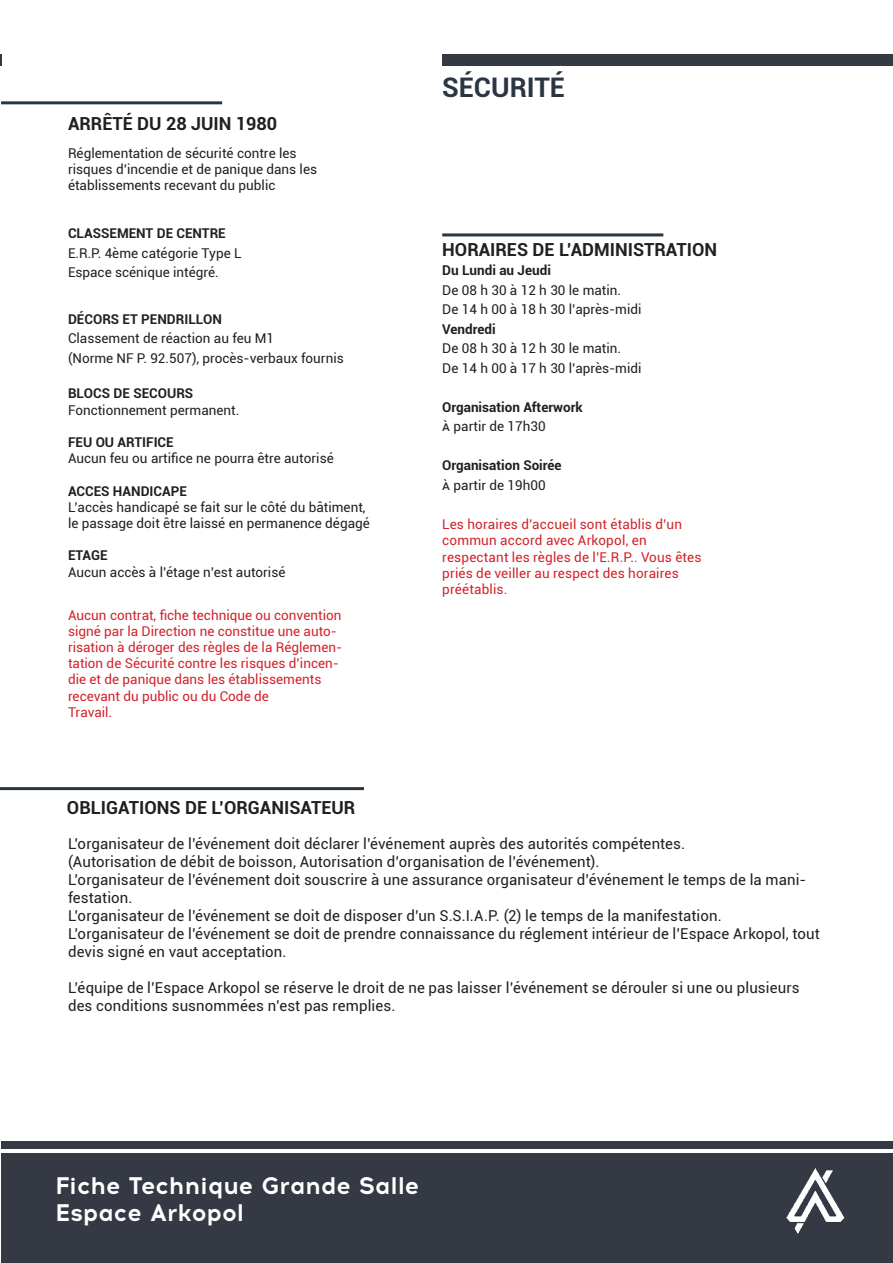
<style>
.page{position:relative;width:893px;height:1263px;background:#fff}
.page>*{position:absolute;margin:0;border:0;box-sizing:border-box;transform-origin:0 0}
.t1{font:700 27px "Roboto";color:#2a3642}
.t2{font:700 24px/27px "Acrom";color:#fff}
.t3{font:700 18px "Roboto";color:#231f20}
.t4{font:15px/18px "Roboto";letter-spacing:.01em;color:#231f20}
.t5{font:13.5px/19.5px "Roboto";color:#231f20}
.t6{font:13.5px/16.2px "Roboto";color:#d1232a}
.t7{font:700 13.5px "Roboto";color:#231f20}
</style>
<div class="page">
<svg style="left:0;top:54px;width:1px;height:12px"></svg>
<div style="left:442px;top:54px;width:451px;height:12px;background:#343944"></div>
<hr style="left:1px;top:101px;width:221px;height:3px;background:#2a3642">
<hr style="left:442px;top:233px;width:221px;height:3px;background:#2a3642">
<div style="left:1px;top:1154px;width:892px;height:109px;background:#343944"></div>
<div style="left:1px;top:1141px;width:892px;height:8px;background:#343944"></div>
<img style="left:786px;top:1168px;width:59px;height:66px">
<hr style="left:0;top:787px;width:364px;height:3px;background:#2a3642">
<p class="t3" style="left:68px;top:111px;width:211px">ARRÊTÉ DU 28 JUIN 1980</p>
<p class="t5" style="left:68px;top:144px;width:251px;line-height:16.2px">Réglementation de sécurité contre les risques d’incendie et de panique dans les établissements recevant du public</p>
<p class="t7" style="left:68px;top:224px;width:159px">CLASSEMENT DE CENTRE</p>
<p class="t5" style="left:68px;top:243px;width:175px">E.R.P. 4ème catégorie Type L<br>Espace scénique intégré.</p>
<p class="t7" style="left:68px;top:309px;width:156px">DÉCORS ET PENDRILLON</p>
<p class="t5" style="left:68px;top:328px;width:277px">Classement de réaction au feu M1<br>(Norme NF P. 92.507), procès-verbaux fournis</p>
<p class="t7" style="left:68px;top:384px;width:127px">BLOCS DE SECOURS</p>
<p class="t5" style="left:68px;top:400px;width:173px">Fonctionnement permanent.</p>
<p class="t7" style="left:68px;top:433px;width:107px">FEU OU ARTIFICE</p>
<p class="t5" style="left:68px;top:448px;width:267px">Aucun feu ou artifice ne pourra être autorisé</p>
<p class="t7" style="left:68px;top:481px;width:120px">ACCES HANDICAPE</p>
<p class="t5" style="left:68px;top:498px;width:303px;line-height:16.2px">L’accès handicapé se fait sur le côté du bâtiment, le passage doit être laissé en permanence dégagé</p>
<p class="t7" style="left:68px;top:546px;width:41px">ETAGE</p>
<p class="t5" style="left:68px;top:562px;width:219px">Aucun accès à l’étage n’est autorisé</p>
<p class="t6" style="left:68px;top:606px;width:276px">Aucun contrat, fiche technique ou convention signé par la Direction ne constitue une auto&shy;risation à déroger des règles de la Réglemen&shy;tation de Sécurité contre les risques d’incen&shy;die et de panique dans les établissements recevant du public ou du Code de<br>Travail.</p>
<p class="t3" style="left:67px;top:795px;width:290px">OBLIGATIONS DE L’ORGANISATEUR</p>
<h1 class="t1" style="left:442px;top:68px;width:124px">SÉCURITÉ</h1>
<p class="t3" style="left:442px;top:237px;width:277px">HORAIRES DE L’ADMINISTRATION</p>
<p class="t7" style="left:442px;top:261px;width:110px">Du Lundi au Jeudi</p>
<p class="t5" style="left:442px;top:280px;width:201px">De 08 h 30 à 12 h 30 le matin.<br>De 14 h 00 à 18 h 30 l’après-midi</p>
<p class="t7" style="left:442px;top:320px;width:55px">Vendredi</p>
<p class="t5" style="left:442px;top:338px;width:201px">De 08 h 30 à 12 h 30 le matin.<br>De 14 h 00 à 17 h 30 l’après-midi</p>
<p class="t7" style="left:442px;top:398px;width:142px">Organisation Afterwork</p>
<p class="t5" style="left:442px;top:416px;width:105px">à partir de 17h30</p>
<p class="t7" style="left:442px;top:456px;width:121px">Organisation Soirée</p>
<p class="t5" style="left:442px;top:475px;width:105px">à partir de 19h00</p>
<p class="t6" style="left:442px;top:516px;width:261px">Les horaires d’accueil sont établis d’un commun accord avec Arkopol, en respectant les règles de l’E.R.P.. Vous êtes priés de veiller au respect des horaires préétablis.</p>
<p class="t4" style="left:68px;top:834px;width:753px">L’organisateur de l’événement doit déclarer l’événement auprès des autorités compétentes.<br>(Autorisation de débit de boisson, Autorisation d’organisation de l’événement).<br>L’organisateur de l’événement doit souscrire à une assurance organisateur d’événement le temps de la mani&shy;festation.<br>L’organisateur de l’événement se doit de disposer d’un S.S.I.A.P. (2) le temps de la manifestation.<br>L’organisateur de l’événement se doit de prendre connaissance du réglement intérieur de l’Espace Arkopol, tout devis signé en vaut acceptation.</p>
<p class="t4" style="left:68px;top:978px;width:733px">L’équipe de l’Espace Arkopol se réserve le droit de ne pas laisser l’événement se dérouler si une ou plusieurs des conditions susnommées n’est pas remplies.</p>
<h2 class="t2" style="left:55px;top:1172px;width:366px">Fiche Technique Grande Salle<br>Espace Arkopol</h2>
</div>
